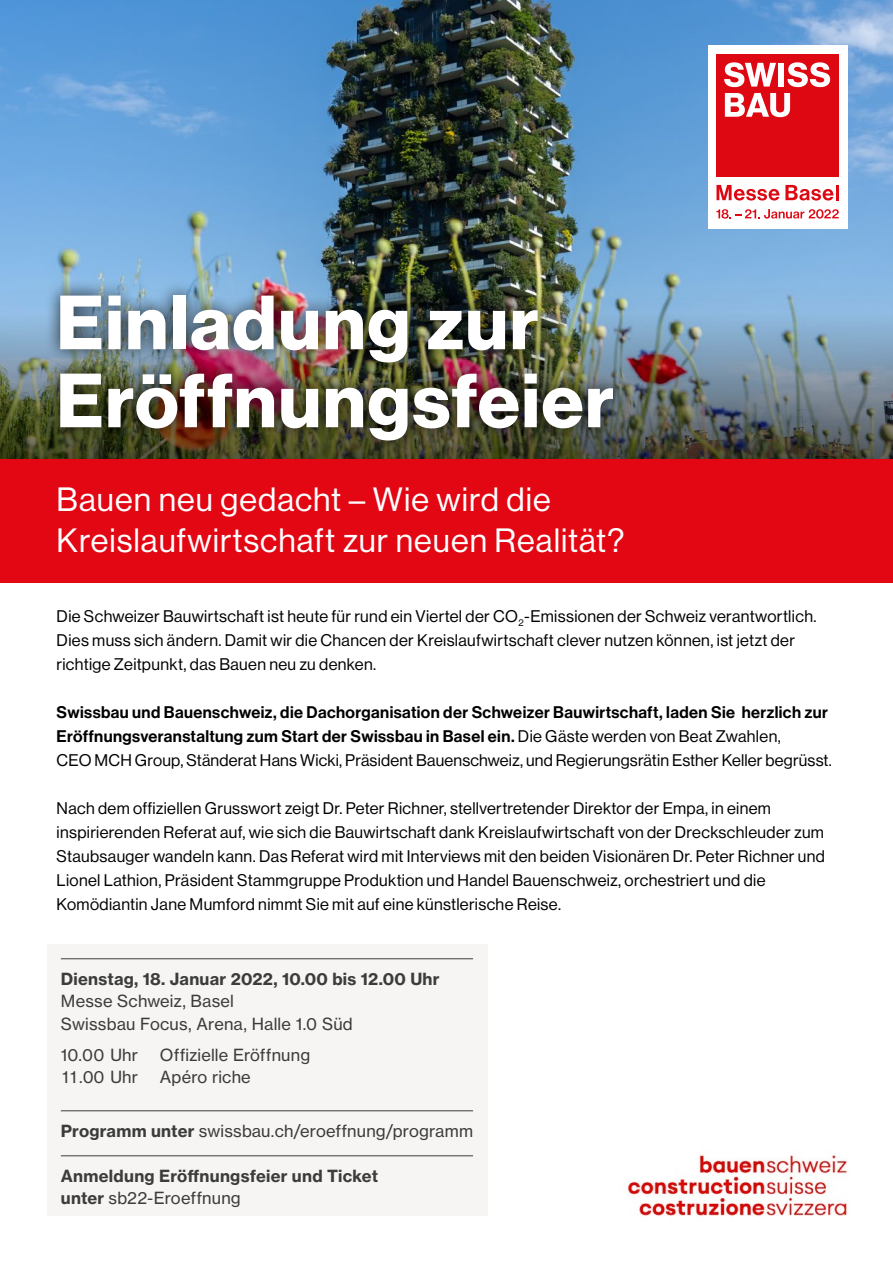
<style>
.page{position:relative;width:893px;height:1263px;background:#fff}
.page>*{position:absolute;margin:0;border:0;box-sizing:border-box;transform-origin:0 0}
.t1{font:75px/78px "N Haas Grotesk DS Pro 75 Bd";letter-spacing:.025em;color:#fff}
.t2{font:33px/40.5px "N Haas Grotesk DS Pro 55 Rg";letter-spacing:.03em;color:#fff}
.t3{font:16.5px/24px "N Haas Grotesk DS Pro 55 Rg";letter-spacing:.02em;color:#000}
.t4{font:16.5px/24px "N Haas Grotesk DS Pro 65 Md";letter-spacing:.025em;color:#000}
.t5{font:16.5px/22.5px "N Haas Grotesk TX Pro 55 Rg";letter-spacing:.01em;color:#3c3c3b}
.t6{font:16.5px "N Haas Grotesk TX Pro 75 Bd";letter-spacing:.015em;color:#3c3c3b}
.s1{font-family:"N Haas Grotesk DS Pro 55 Rg"}
.s2{font-family:"N Haas Grotesk TX Pro 75 Bd"}
</style>
<div class="page">
<div style="left:48px;top:944px;width:440px;height:272px;background:#f6f5f3"></div>
<img style="left:1px;top:0;width:892px;height:282px">
<div style="left:1px;top:459px;width:892px;height:124px;background:#e30613"></div>
<div style="left:708px;top:46px;width:139px;height:183px;background:#fff"></div>
<div style="left:716px;top:54px;width:123px;height:123px;background:#de0813"></div>
<svg style="left:724px;top:62px;width:52px;height:25px"></svg>
<div style="left:778px;top:63px;width:6px;height:24px;background:#fff"></div>
<svg style="left:787px;top:62px;width:43px;height:25px"></svg>
<svg style="left:725px;top:93px;width:65px;height:24px"></svg>
<svg style="left:716px;top:209px;width:123px;height:10px"></svg>
<svg style="left:716px;top:185px;width:63px;height:16px"></svg>
<svg style="left:785px;top:185px;width:48px;height:16px"></svg>
<hr style="left:835px;top:185px;width:3px;height:15px;background:#de0813">
<img style="left:627px;top:1155px;width:221px;height:61px">
<hr style="left:61px;top:958px;width:412px;height:1px;background:#3c3c3b">
<hr style="left:61px;top:1110px;width:412px;height:1px;background:#3c3c3b">
<hr style="left:61px;top:1155px;width:412px;height:1px;background:#3c3c3b">
<img style="left:0;top:282px;width:893px;height:177px">
<div style="left:45px;top:280px;width:583px;height:176px;background:#000;opacity:.75"></div>
<h1 class="t1" style="left:57px;top:285px;width:559px">Einladung zur<br>Eröffnungsfeier</h1>
<h2 class="t2" style="left:57px;top:480px;width:569px">Bauen neu gedacht – Wie wird die<br>Kreislaufwirtschaft zur neuen Realität?</h2>
<p class="t3" style="left:57px;top:604px;width:761px">Die Schweizer Bauwirtschaft ist heute für rund ein Viertel der CO<sub>2</sub>-Emissionen der Schweiz verantwortlich.<br>Dies muss sich ändern. Damit wir die Chancen der Kreislaufwirtschaft clever nutzen können, ist jetzt der richtige Zeitpunkt, das Bauen neu zu denken.</p>
<p class="t4" style="left:57px;top:700px;width:773px">Swissbau und Bauenschweiz, die Dachorganisation der Schweizer Bauwirtschaft, laden Sie herzlich zur<br>Eröffnungsveranstaltung zum Start der Swissbau in Basel ein. <span class="s1">Die Gäste werden von Beat Zwahlen,</span></p>
<p class="t3" style="left:57px;top:748px;width:777px">CEO MCH Group, Ständerat Hans Wicki, Präsident Bauenschweiz, und Regierungsrätin Esther Keller begrüsst.</p>
<p class="t3" style="left:57px;top:796px;width:770px">Nach dem offiziellen Grusswort zeigt Dr. Peter Richner, stellvertretender Direktor der Empa, in einem inspirierenden Referat auf, wie sich die Bauwirtschaft dank Kreislaufwirtschaft von der Dreckschleuder zum Staubsauger wandeln kann. Das Referat wird mit Interviews mit den beiden Visionären Dr. Peter Richner und Lionel Lathion, Präsident Stammgruppe Produktion und Handel Bauenschweiz, orchestriert und die Komödiantin Jane Mumford nimmt Sie mit auf eine künstlerische Reise.</p>
<p class="t6" style="left:61px;top:968px;width:380px">Dienstag, 18. Januar 2022, 10.00 bis 12.00 Uhr</p>
<p class="t5" style="left:61px;top:990px;width:293px">Messe Schweiz, Basel<br>Swissbau Focus, Arena, Halle 1.0 Süd</p>
<p class="t5" style="left:61px;top:1043px;width:79px">10.00 Uhr</p>
<p class="t5" style="left:160px;top:1043px;width:152px">Offizielle Eröffnung</p>
<p class="t5" style="left:62px;top:1066px;width:78px">11 .00 Uhr</p>
<p class="t5" style="left:160px;top:1066px;width:92px">Apéro riche</p>
<p class="t5" style="left:61px;top:1119px;width:414px"><span class="s2">Programm unter</span> swissbau.ch/eroeffnung/programm</p>
<p class="t6" style="left:61px;top:1165px;width:319px">Anmeldung Eröffnungsfeier und Ticket</p>
<p class="t5" style="left:61px;top:1187px;width:181px"><span class="s2">unter</span> sb22-Eroeffnung</p>
</div>
